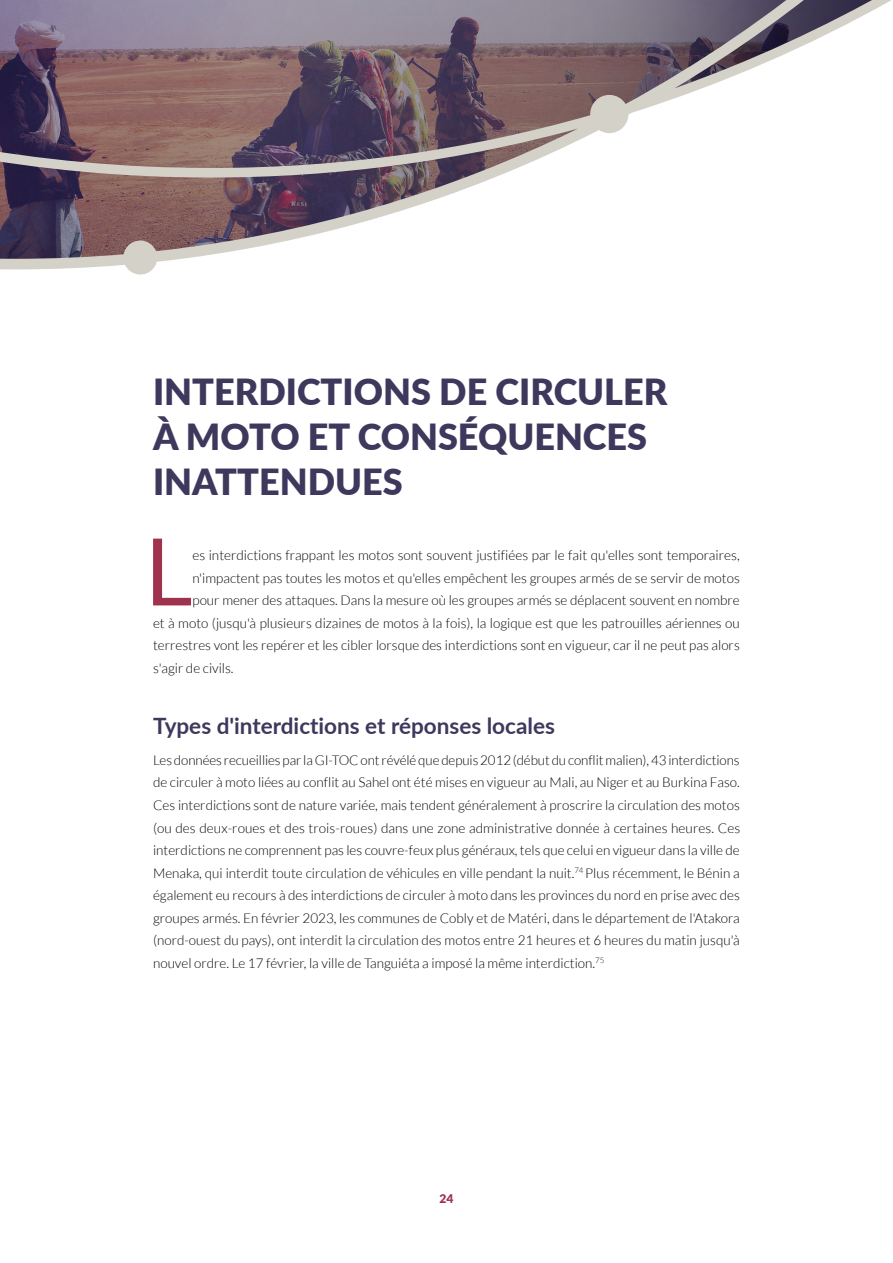
<style>
.page{position:relative;width:893px;height:1263px;background:#fff}
.page>*{position:absolute;margin:0;border:0;box-sizing:border-box;transform-origin:0 0}
.body_dropcap{font:93.3px "Lato";color:#9f324d}
.A-head__chap-head{font:900 36px/45px "Lato";color:#3e385d}
.B-Head{font:700 22.5px "Lato";color:#3e385d}
.body_1{font:300 13.5px/22.5px "Lato";color:#040503;text-align:justify}
.body_dropcap-2{font:300 13.5px "Lato";color:#040503}
.t1{font:900 12px "Lato";color:#9f324d}
</style>
<div class="page">
<svg style="left:0;top:0;width:892px;height:275px"></svg>
<p class="A-head__chap-head" style="left:153px;top:368px;width:516px">INTERDICTIONS DE CIRCULER<br>À MOTO ET CONSÉQUENCES<br>INATTENDUES</p>
<p class="body_dropcap" style="left:145px;top:505px;width:49px">L</p>
<p class="body_dropcap-2" style="left:192px;top:548px;width:549px">es interdictions frappant les motos sont souvent justifiées par le fait qu'elles sont temporaires,</p>
<p class="body_dropcap-2" style="left:192px;top:571px;width:549px">n'impactent pas toutes les motos et qu'elles empêchent les groupes armés de se servir de motos</p>
<p class="body_dropcap-2" style="left:192px;top:593px;width:549px">pour mener des attaques. Dans la mesure où les groupes armés se déplacent souvent en nombre</p>
<p class="body_dropcap-2" style="left:153px;top:616px;width:588px">et à moto (jusqu'à plusieurs dizaines de motos à la fois), la logique est que les patrouilles aériennes ou</p>
<p class="body_dropcap-2" style="left:153px;top:638px;width:588px">terrestres vont les repérer et les cibler lorsque des interdictions sont en vigueur, car il ne peut pas alors</p>
<p class="body_dropcap-2" style="left:153px;top:661px;width:82px">s'agir de civils.</p>
<p class="B-Head" style="left:153px;top:709px;width:403px">Types d'interdictions et réponses locales</p>
<p class="body_1" style="left:153px;top:749px;width:589px">Les données recueillies par la GI-TOC ont révélé que depuis 2012 (début du conflit malien), 43 interdictions de circuler à moto liées au conflit au Sahel ont été mises en vigueur au Mali, au Niger et au Burkina Faso.<br>Ces interdictions sont de nature variée, mais tendent généralement à proscrire la circulation des motos (ou des deux-roues et des trois-roues) dans une zone administrative donnée à certaines heures. Ces interdictions ne comprennent pas les couvre-feux plus généraux, tels que celui en vigueur dans la ville de Menaka, qui interdit toute circulation de véhicules en ville pendant la nuit.<sup>74</sup> Plus récemment, le Bénin a également eu recours à des interdictions de circuler à moto dans les provinces du nord en prise avec des groupes armés. En février 2023, les communes de Cobly et de Matéri, dans le département de l'Atakora (nord-ouest du pays), ont interdit la circulation des motos entre 21 heures et 6 heures du matin jusqu'à nouvel ordre. Le 17 février, la ville de Tanguiéta a imposé la même interdiction.<sup>75</sup></p>
<p class="t1" style="left:439px;top:1189px;width:15px">24</p>
</div>
